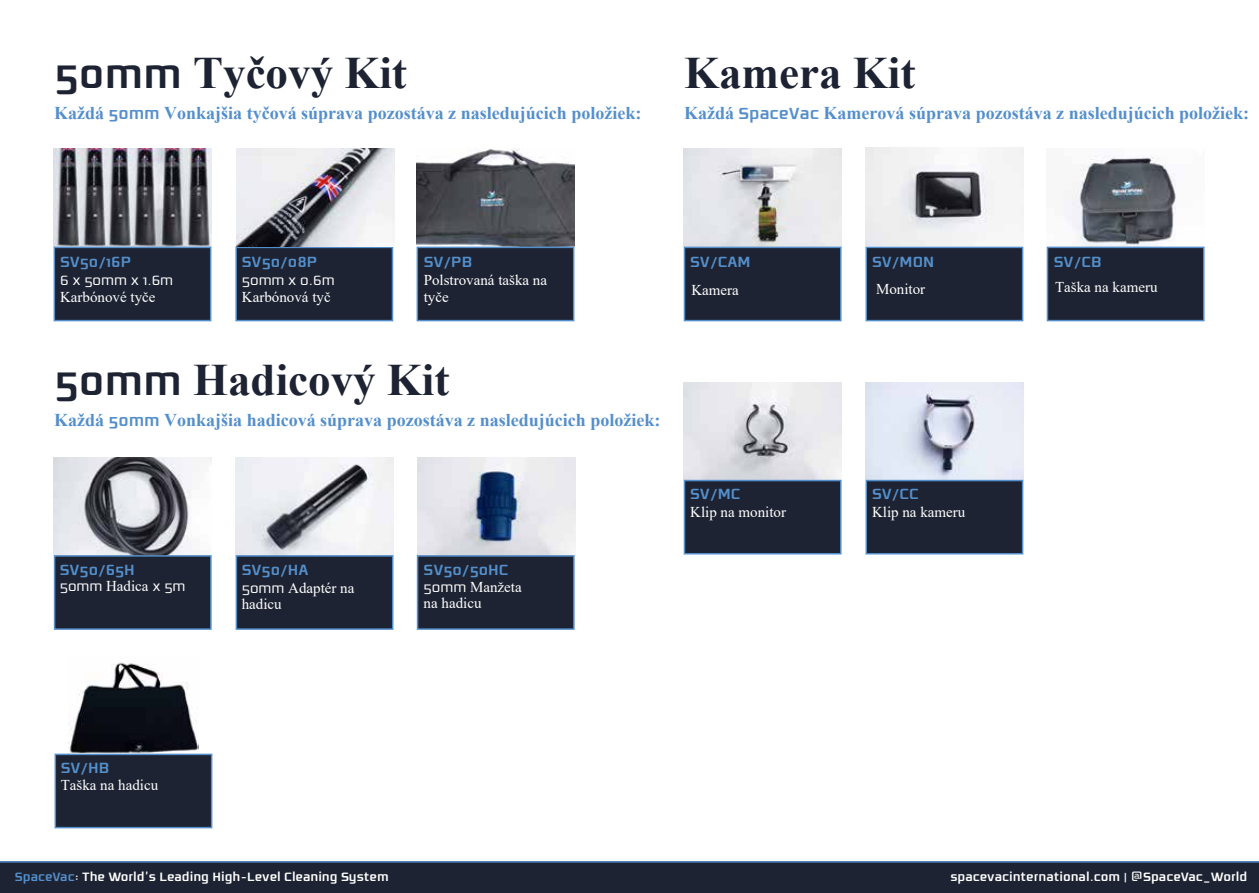
<style>
.page{position:relative;width:1259px;height:893px;background:#fff}
.page>*{position:absolute;margin:0;border:0;box-sizing:border-box;transform-origin:0 0}
.t1{font:700 45px "Times New Roman";color:#1d2332}
.t2{font:700 18px "Times New Roman";color:#548fcb}
.t3{font:700 16.5px "Resea";color:#548fcb}
.t4{font:15px/16.8px "Times New Roman";color:#fff}
.t5{font:15px "Resea";color:#fff}
.t6{font:700 13.5px "Resea";color:#fff}
.s1{font-family:"Resea"}
.s2{font-style:inherit}
.s3{font-family:"Times New Roman"}
.s4{color:#548fcb}
</style>
<div class="page">
<div style="left:0;top:861px;width:1259px;height:32px;background:#1d2332"></div>
<img style="left:54px;top:457px;width:158px;height:98px">
<img style="left:235px;top:457px;width:158px;height:98px">
<img style="left:417px;top:457px;width:158px;height:98px">
<div style="left:54px;top:555px;width:158px;height:75px;background:#1d2332;border:2px solid #548fcb"></div>
<div style="left:236px;top:555px;width:157px;height:75px;background:#1d2332;border:2px solid #548fcb"></div>
<div style="left:417px;top:555px;width:157px;height:75px;background:#1d2332;border:2px solid #548fcb"></div>
<img style="left:684px;top:149px;width:157px;height:98px">
<img style="left:865px;top:148px;width:158px;height:97px">
<img style="left:1047px;top:156px;width:158px;height:91px">
<img style="left:684px;top:382px;width:157px;height:98px">
<img style="left:865px;top:382px;width:158px;height:98px">
<div style="left:684px;top:480px;width:157px;height:74px;background:#1d2332;border:2px solid #548fcb"></div>
<div style="left:865px;top:480px;width:158px;height:74px;background:#1d2332;border:2px solid #548fcb"></div>
<div style="left:684px;top:247px;width:157px;height:74px;background:#1d2332;border:2px solid #548fcb"></div>
<div style="left:865px;top:247px;width:158px;height:74px;background:#1d2332;border:2px solid #548fcb"></div>
<div style="left:1046px;top:247px;width:158px;height:74px;background:#1d2332;border:2px solid #548fcb"></div>
<img style="left:54px;top:149px;width:158px;height:98px">
<img style="left:417px;top:149px;width:158px;height:98px">
<div style="left:54px;top:247px;width:157px;height:74px;background:#1d2332;border:2px solid #548fcb"></div>
<div style="left:235px;top:247px;width:158px;height:74px;background:#1d2332;border:2px solid #548fcb"></div>
<div style="left:416px;top:247px;width:158px;height:74px;background:#1d2332;border:2px solid #548fcb"></div>
<img style="left:236px;top:149px;width:158px;height:98px">
<img style="left:68px;top:662px;width:131px;height:92px">
<div style="left:55px;top:754px;width:157px;height:74px;background:#1d2332;border:2px solid #548fcb"></div>
<h1 class="t1" style="left:54px;top:40px;width:354px"><span class="s1">50mm</span> Tyčový Kit</h1>
<p class="t2" style="left:54px;top:100px;width:589px">Každá <span class="s1">50mm</span> Vonkajšia tyčová súprava pozostáva z nasledujúcich položiek:</p>
<h1 class="t1" style="left:684px;top:40px;width:233px">Kamera Kit</h1>
<p class="t2" style="left:684px;top:100px;width:566px">Každá <span class="s1">SpaceVac</span> Kamerová súprava pozostáva z nasledujúcich položiek:</p>
<p class="t3" style="left:60px;top:253px;width:72px">SV50/16P</p>
<p class="t5" style="left:60px;top:273px;width:115px">6 x 50mm x 1.6m</p>
<p class="t4" style="left:60px;top:288px;width:97px">Karbónové tyče</p>
<p class="t3" style="left:242px;top:253px;width:77px">SV50/08P</p>
<p class="t5" style="left:242px;top:273px;width:94px">50mm x 0.6m</p>
<p class="t4" style="left:242px;top:288px;width:90px">Karbónov<span class="s2">á</span> tyč</p>
<p class="t3" style="left:424px;top:253px;width:50px">SV/PB</p>
<p class="t4" style="left:424px;top:270px;width:125px;line-height:17.7px">Polstrovaná taška na tyče</p>
<h1 class="t1" style="left:54px;top:347px;width:397px"><span class="s1">50mm</span> Hadicový Kit</h1>
<p class="t2" style="left:54px;top:407px;width:608px">Každá <span class="s1">50mm</span> Vonkajšia hadicová súprava pozostáva z nasledujúcich položiek:</p>
<p class="t3" style="left:60px;top:561px;width:77px">SV50/65H</p>
<p class="t5" style="left:60px;top:578px;width:127px">50mm <span class="s3">Hadica</span> x 5m</p>
<p class="t3" style="left:242px;top:560px;width:68px">SV50/HA</p>
<p class="t4" style="left:242px;top:579px;width:114px"><span class="s1">50mm</span> Adaptér na hadicu</p>
<p class="t3" style="left:424px;top:560px;width:86px">SV50/50HC</p>
<p class="t4" style="left:424px;top:578px;width:99px;line-height:16.2px"><span class="s1">50mm</span> Manžeta na hadicu</p>
<p class="t3" style="left:690px;top:253px;width:62px">SV/CAM</p>
<p class="t4" style="left:691px;top:281px;width:49px">Kamera</p>
<p class="t3" style="left:690px;top:485px;width:52px">SV/MC</p>
<p class="t4" style="left:690px;top:503px;width:97px">Klip na monitor</p>
<p class="t3" style="left:872px;top:253px;width:64px">SV/MON</p>
<p class="t4" style="left:876px;top:280px;width:51px">Monitor</p>
<p class="t3" style="left:872px;top:485px;width:48px">SV/CC</p>
<p class="t4" style="left:872px;top:503px;width:95px">Klip na kameru</p>
<p class="t3" style="left:1054px;top:253px;width:49px">SV/CB</p>
<p class="t4" style="left:1055px;top:279px;width:104px">Taška na kameru</p>
<p class="t3" style="left:61px;top:759px;width:50px">SV/HB</p>
<p class="t4" style="left:61px;top:776px;width:99px">Taška na hadicu</p>
<p class="t6" style="left:15px;top:869px;width:375px"><span class="s4">SpaceVac</span>: The World’s Leading High-Level Cleaning System</p>
<p class="t6" style="left:950px;top:869px;width:298px">spacevacinternational.com | @SpaceVac_World</p>
</div>
